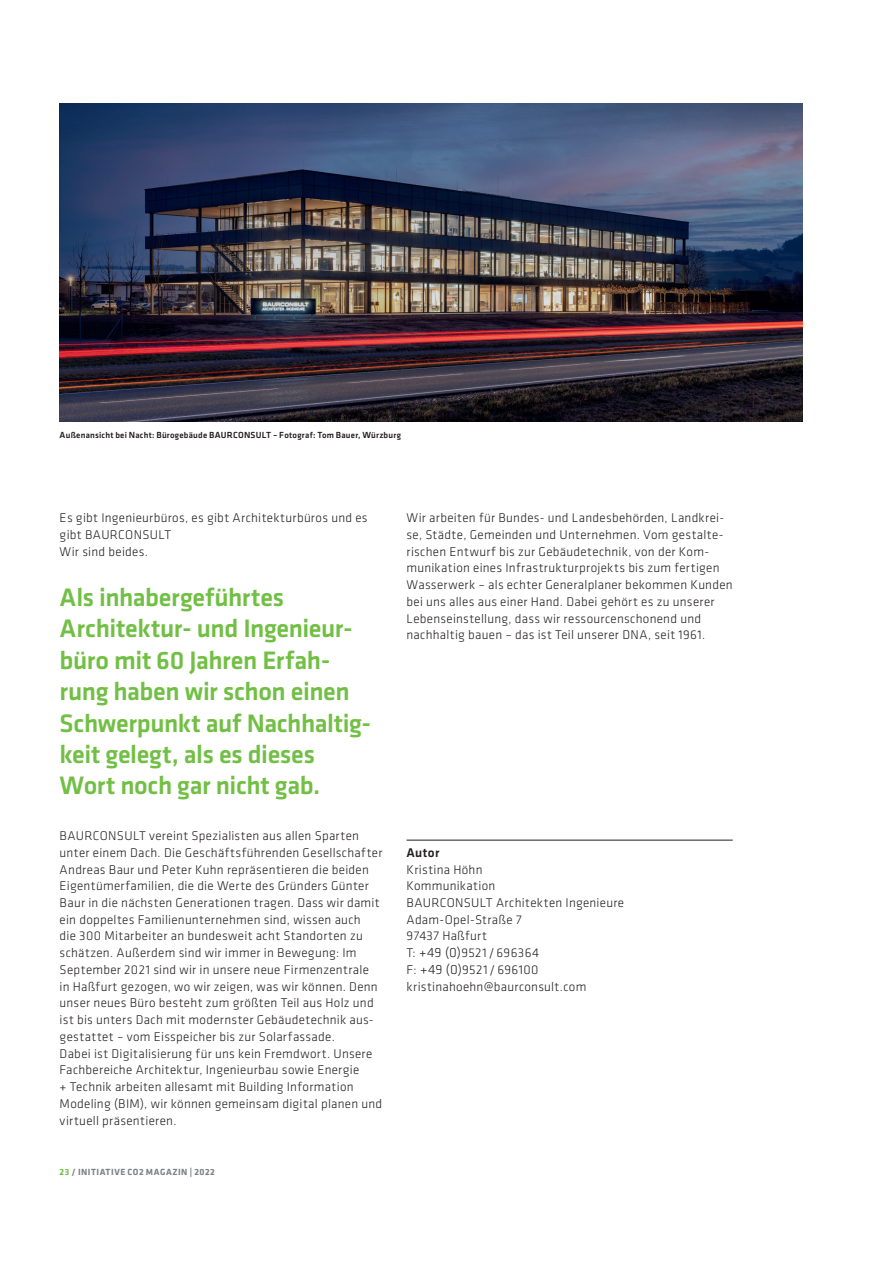
<style>
.page{position:relative;width:893px;height:1263px;background:#fff}
.page>*{position:absolute;margin:0;border:0;box-sizing:border-box;transform-origin:0 0}
.t1{font:500 26.25px/31.5px "GC Klavika";letter-spacing:-.015em;color:#71bf44}
.t2{font:300 13.05px/16.8px "GC Klavika";letter-spacing:.02em;color:#231f20}
.t3{font:500 13.05px "GC Klavika";letter-spacing:.03em;color:#231f20}
.t4{font:500 8.7px "GC Klavika Head";letter-spacing:.025em;color:#231f20}
.t5{font:700 8.7px "GC Klavika Head";letter-spacing:.055em;color:#808285}
.s1{color:#71bf44}
.s2{font-size:13.8px}
</style>
<div class="page">
<img style="left:60px;top:104px;width:742px;height:318px">
<hr style="left:406px;top:840px;width:327px;height:1px;background:#231f20">
<p class="t4" style="left:60px;top:429px;width:343px">Außenansicht bei Nacht: Bürogebäude BAURCONSULT – Fotograf: Tom Bauer, Würzburg</p>
<p class="t2" style="left:60px;top:509px;width:310px">Es gibt Ingenieurbüros, es gibt Architekturbüros und es gibt BAURCONSULT<br>Wir sind beides.</p>
<h1 class="t1" style="left:60px;top:581px;width:313px">Als inhabergeführtes<br>Architektur- und Ingenieur&shy;büro mit 60 Jahren Erfah&shy;rung haben wir schon einen<br>Schwerpunkt auf Nachhaltig&shy;keit gelegt, als es dieses<br>Wort noch gar nicht gab.</h1>
<p class="t2" style="left:60px;top:827px;width:324px">BAURCONSULT vereint Spezialisten aus allen Sparten unter einem Dach. Die Geschäftsführenden Gesellschafter Andreas Baur und Peter Kuhn repräsentieren die beiden Eigentümerfamilien, die die Werte des Gründers Günter Baur in die nächsten Generationen tragen. Dass wir damit ein doppeltes Familienunternehmen sind, wissen auch<br>die 300 Mitarbeiter an bundesweit acht Standorten zu schätzen. Außerdem sind wir immer in Bewegung: Im September 2021 sind wir in unsere neue Firmenzentrale<br>in Haßfurt gezogen, wo wir zeigen, was wir können. Denn unser neues Büro besteht zum größten Teil aus Holz und ist bis unters Dach mit modernster Gebäudetechnik aus&shy;gestattet – vom Eisspeicher bis zur Solarfassade.<br>Dabei ist Digitalisierung für uns kein Fremdwort. Unsere Fachbereiche Architektur, Ingenieurbau sowie Energie<br>+ Technik arbeiten allesamt mit Building Information Modeling (BIM), wir können gemeinsam digital planen und virtuell präsentieren.</p>
<p class="t5" style="left:60px;top:1165px;width:157px"><span class="s1">23</span> / INITIATIVE CO2 MAGAZIN | 2022</p>
<p class="t2" style="left:406px;top:509px;width:328px">Wir arbeiten für Bundes- und Landesbehörden, Landkrei&shy;se, Städte, Gemeinden und Unternehmen. Vom gestalte&shy;rischen Entwurf bis zur Gebäudetechnik, von der Kom&shy;munikation eines Infrastrukturprojekts bis zum fertigen Wasserwerk – als echter Generalplaner bekommen Kunden bei uns alles aus einer Hand. Dabei gehört es zu unserer Lebenseinstellung, dass wir ressourcenschonend und nachhaltig bauen – das ist Teil unserer DNA, seit 1961.</p>
<p class="t3" style="left:406px;top:844px;width:34px">Autor</p>
<p class="t2" style="left:406px;top:861px;width:219px">Kristina Höhn<br>Kommunikation<br>BAURCONSULT Architekten Ingenieure<br>Adam-Opel-Straße 7<br>97437 Haßfurt<br>T: <span class="s2">+49 (0)</span>9521 / 696364<br>F: <span class="s2">+49 (0)</span>9521 / 696100 kristinahoehn@baurconsult.com</p>
</div>
